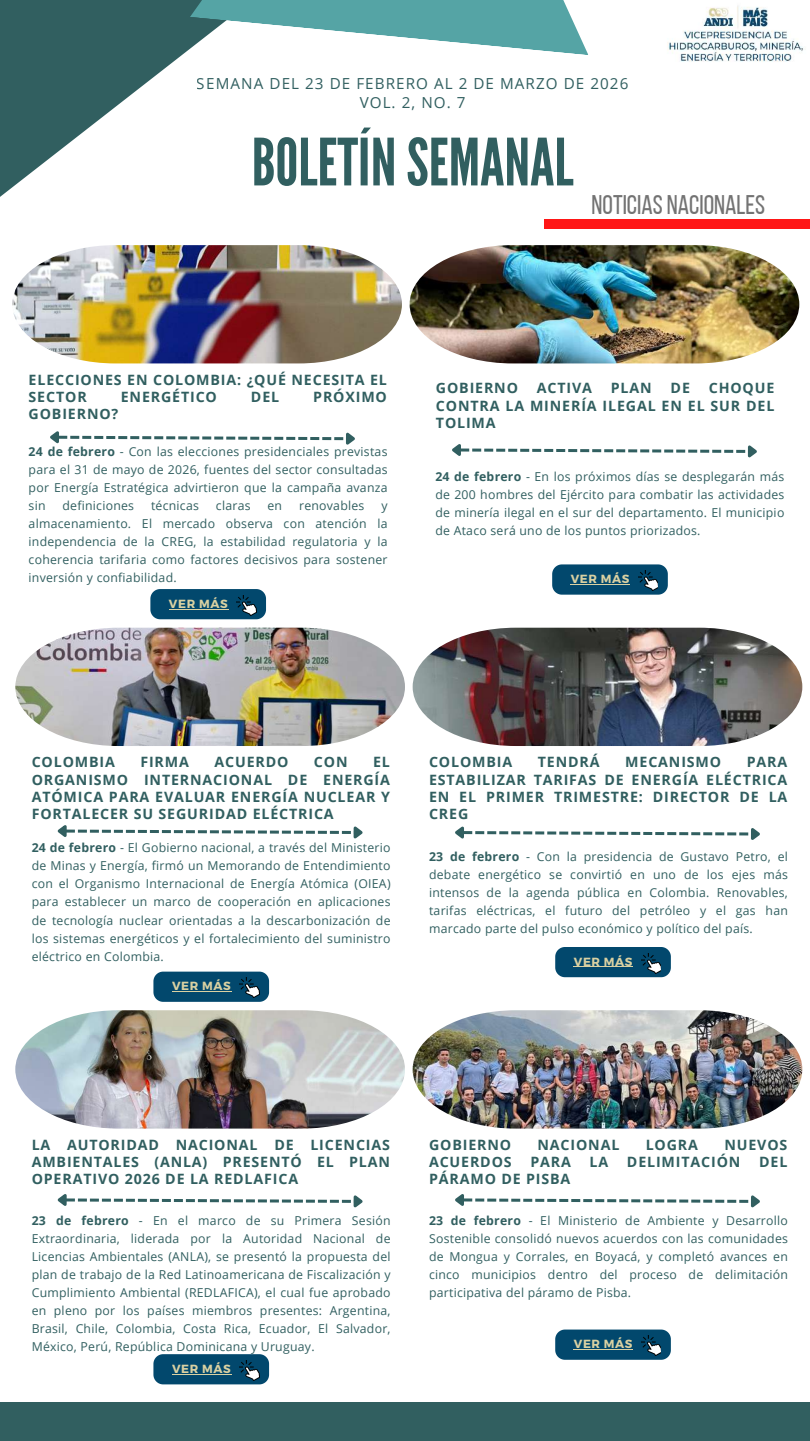
<style>
.page{position:relative;width:810px;height:1441px;background:#fff}
.page>*{position:absolute;margin:0;border:0;box-sizing:border-box;transform-origin:0 0}
.t1{font:65px "League Gothic";color:#315f60}
.t2{font:26.9px "Bebas Neue";color:#737373}
.t3{font:15.2px/18.8px "Open Sans";letter-spacing:.07em;color:#315f60;text-align:center}
.t4{font:700 14.2px/17.2px "Open Sans";letter-spacing:.06em;color:#315f60;text-align:justify}
.t5{font:12.3px/18px "Open Sans";letter-spacing:.02em;color:#315f60;text-align:justify}
.t6{font:700 11.8px "Montserrat";letter-spacing:.05em;color:#dad1a2}
.s1{font-weight:700}
</style>
<div class="page">
<div style="left:0;top:1402px;width:810px;height:38px;background:#315f60"></div>
<div style="left:544px;top:220px;width:266px;height:8px;background:#ff1616"></div>
<img style="left:413px;top:1010px;width:389px;height:118px">
<svg style="left:455px;top:1194px;width:305px;height:14px"></svg>
<svg style="left:555px;top:1329px;width:116px;height:30px;background:#125375"></svg>
<img style="left:641px;top:1335px;width:20px;height:20px">
<hr style="left:574px;top:1348px;width:59px;height:1px;background:#dad1a2">
<img style="left:15px;top:1010px;width:390px;height:118px">
<svg style="left:57px;top:1194px;width:306px;height:14px"></svg>
<svg style="left:153px;top:1354px;width:116px;height:29px;background:#0e5072"></svg>
<img style="left:239px;top:1359px;width:20px;height:21px">
<hr style="left:172px;top:1373px;width:59px;height:1px;background:#dad1a2">
<img style="left:413px;top:627px;width:389px;height:119px">
<svg style="left:455px;top:826px;width:305px;height:14px"></svg>
<div style="left:555px;top:947px;width:116px;height:29px;background:#02486d"></div>
<img style="left:641px;top:952px;width:20px;height:21px">
<hr style="left:574px;top:966px;width:59px;height:1px;background:#dad1a2">
<img style="left:15px;top:627px;width:390px;height:119px">
<svg style="left:57px;top:825px;width:306px;height:14px"></svg>
<svg style="left:153px;top:971px;width:116px;height:30px;background:#0e5174"></svg>
<img style="left:239px;top:977px;width:20px;height:20px">
<hr style="left:172px;top:991px;width:59px;height:1px;background:#dad1a2">
<img style="left:410px;top:245px;width:389px;height:118px">
<svg style="left:452px;top:444px;width:305px;height:14px"></svg>
<svg style="left:552px;top:564px;width:116px;height:30px;background:#0d4f73"></svg>
<img style="left:638px;top:570px;width:20px;height:20px">
<hr style="left:571px;top:584px;width:59px;height:1px;background:#dad1a2">
<img style="left:12px;top:245px;width:390px;height:118px">
<svg style="left:50px;top:431px;width:305px;height:14px"></svg>
<svg style="left:150px;top:589px;width:116px;height:30px;background:#0e5072"></svg>
<img style="left:236px;top:595px;width:20px;height:20px">
<hr style="left:169px;top:608px;width:59px;height:1px;background:#dad1a2">
<svg style="left:0;top:0;width:190px;height:197px;fill:#315f60"></svg>
<svg style="left:190px;top:0;width:398px;height:55px"></svg>
<img style="left:667px;top:6px;width:136px;height:56px">
<p class="t3" style="left:197px;top:74px;width:433px">SEMANA DEL 23 DE FEBRERO AL 2 DE MARZO DE 2026<br>VOL. 2, NO. 7</p>
<h1 class="t1" style="left:252px;top:125px;width:323px">BOLETÍNSEMANAL</h1>
<h2 class="t2" style="left:592px;top:194px;width:175px">NOTICIAS NACIONALES</h2>
<p class="t4" style="left:29px;top:370px;width:360px">ELECCIONES EN COLOMBIA: ¿QUÉ NECESITA EL<br>SECTOR</p>
<p class="t4" style="left:121px;top:388px;width:98px">ENERGÉTICO</p>
<p class="t4" style="left:251px;top:388px;width:30px">DEL</p>
<p class="t4" style="left:313px;top:388px;width:75px">PRÓXIMO</p>
<p class="t4" style="left:29px;top:405px;width:91px">GOBIERNO?</p>
<p class="t5" style="left:29px;top:442px;width:360px"><span class="s1">24 de febrero</span> - Con las elecciones presidenciales previstas para el 31 de mayo de 2026, fuentes del sector consultadas por Energía Estratégica advirtieron que la campaña avanza sin</p>
<p class="t5" style="left:63px;top:496px;width:73px">definiciones</p>
<p class="t5" style="left:151px;top:496px;width:49px">técnicas</p>
<p class="t5" style="left:216px;top:496px;width:36px">claras</p>
<p class="t5" style="left:268px;top:496px;width:16px">en</p>
<p class="t5" style="left:299px;top:496px;width:67px">renovables</p>
<p class="t5" style="left:29px;top:496px;width:360px;text-indent:353px">y almacenamiento. El mercado observa con atención la independencia de la CREG, la estabilidad regulatoria y la coherencia tarifaria como factores decisivos para sostener inversión y confiabilidad.</p>
<p class="t6" style="left:169px;top:596px;width:60px">VER MÁS</p>
<p class="t4" style="left:436px;top:379px;width:340px;text-indent:273px">CHOQUE CONTRA LA MINERÍA ILEGAL EN EL SUR DEL TOLIMA</p>
<p class="t4" style="left:436px;top:379px;width:84px">GOBIERNO</p>
<p class="t4" style="left:537px;top:379px;width:57px">ACTIVA</p>
<p class="t4" style="left:611px;top:379px;width:42px">PLAN</p>
<p class="t4" style="left:671px;top:379px;width:21px">DE</p>
<p class="t5" style="left:435px;top:466px;width:351px"><span class="s1">24 de febrero</span> - En los próximos días se desplegarán más de 200 hombres del Ejército para combatir las actividades de minería ilegal en el sur del departamento. El municipio de Ataco será uno de los puntos priorizados.</p>
<p class="t6" style="left:571px;top:571px;width:60px">VER MÁS</p>
<p class="t4" style="left:32px;top:753px;width:85px">COLOMBIA</p>
<p class="t4" style="left:140px;top:753px;width:50px">FIRMA</p>
<p class="t4" style="left:214px;top:753px;width:75px">ACUERDO</p>
<p class="t4" style="left:314px;top:753px;width:35px">CON</p>
<p class="t4" style="left:32px;top:753px;width:360px;text-indent:341px">EL ORGANISMO INTERNACIONAL DE ENERGÍA ATÓMICA PARA EVALUAR ENERGÍA NUCLEAR Y FORTALECER SU SEGURIDAD ELÉCTRICA</p>
<p class="t5" style="left:32px;top:838px;width:360px"><span class="s1">24 de febrero</span> - El Gobierno nacional, a través del Ministerio de Minas y Energía, firmó un Memorando de Entendimiento con el Organismo Internacional de Energía Atómica (OIEA) para establecer un marco de cooperación en aplicaciones de tecnología nuclear orientadas a la descarbonización de los sistemas energéticos y el fortalecimiento del suministro eléctrico en Colombia.</p>
<p class="t6" style="left:172px;top:978px;width:60px">VER MÁS</p>
<p class="t4" style="left:429px;top:753px;width:85px">COLOMBIA</p>
<p class="t4" style="left:538px;top:753px;width:63px">TENDRÁ</p>
<p class="t4" style="left:625px;top:753px;width:97px">MECANISMO</p>
<p class="t4" style="left:429px;top:753px;width:360px;text-indent:318px">PARA ESTABILIZAR TARIFAS DE ENERGÍA ELÉCTRICA EN EL PRIMER TRIMESTRE: DIRECTOR DE LA CREG</p>
<p class="t5" style="left:429px;top:847px;width:360px"><span class="s1">23 de febrero</span> - Con la presidencia de Gustavo Petro, el debate energético se convirtió en uno de los ejes más intensos de la agenda pública en Colombia. Renovables, tarifas eléctricas, el futuro del petróleo y el gas han marcado parte del pulso económico y político del país.</p>
<p class="t6" style="left:574px;top:953px;width:60px">VER MÁS</p>
<p class="t4" style="left:32px;top:1135px;width:360px">LA AUTORIDAD NACIONAL DE LICENCIAS AMBIENTALES (ANLA) PRESENTÓ EL PLAN OPERATIVO 2026 DE LA REDLAFICA</p>
<p class="t5" style="left:32px;top:1211px;width:360px"><span class="s1">23 de febrero</span> - En el marco de su Primera Sesión Extraordinaria, liderada por la Autoridad Nacional de Licencias Ambientales (ANLA), se presentó la propuesta del plan de trabajo de la Red Latinoamericana de Fiscalización y Cumplimiento Ambiental (REDLAFICA), el cual fue aprobado en pleno por los países miembros presentes: Argentina, Brasil, Chile, Colombia, Costa Rica, Ecuador, El Salvador, México, Perú, República Dominicana y Uruguay.</p>
<p class="t6" style="left:172px;top:1360px;width:60px">VER MÁS</p>
<p class="t4" style="left:429px;top:1135px;width:84px">GOBIERNO</p>
<p class="t4" style="left:538px;top:1135px;width:83px">NACIONAL</p>
<p class="t4" style="left:646px;top:1135px;width:54px">LOGRA</p>
<p class="t4" style="left:724px;top:1135px;width:64px">NUEVOS</p>
<p class="t4" style="left:429px;top:1152px;width:84px">ACUERDOS</p>
<p class="t4" style="left:530px;top:1152px;width:42px">PARA</p>
<p class="t4" style="left:590px;top:1152px;width:20px">LA</p>
<p class="t4" style="left:627px;top:1152px;width:115px">DELIMITACIÓN</p>
<p class="t4" style="left:759px;top:1152px;width:30px">DEL</p>
<p class="t4" style="left:429px;top:1170px;width:143px">PÁRAMO DE PISBA</p>
<p class="t5" style="left:429px;top:1211px;width:360px"><span class="s1">23 de febrero</span> - El Ministerio de Ambiente y Desarrollo Sostenible consolidó nuevos acuerdos con las comunidades de Mongua y Corrales, en Boyacá, y completó avances en cinco municipios dentro del proceso de delimitación participativa del páramo de Pisba.</p>
<p class="t6" style="left:574px;top:1336px;width:60px">VER MÁS</p>
</div>
